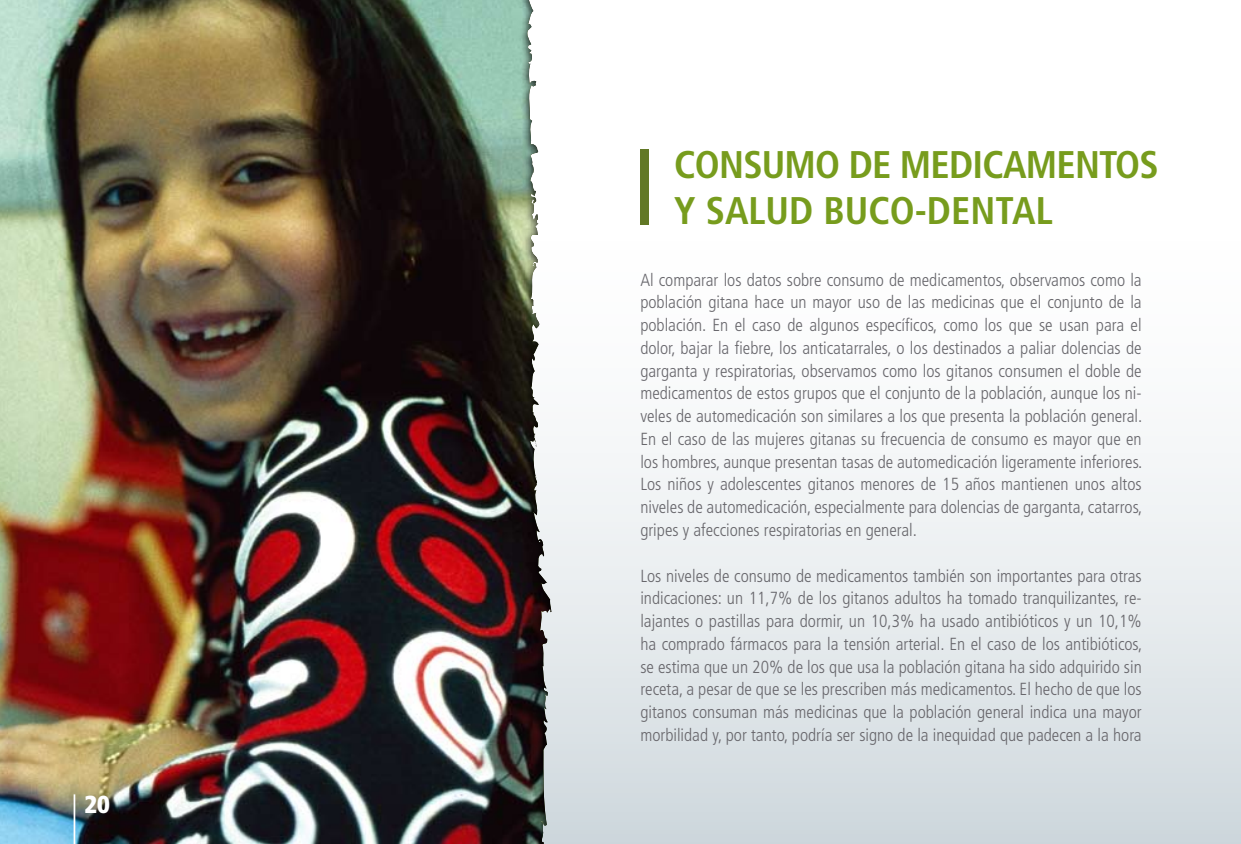
<style>
.page{position:relative;width:1241px;height:844px;background:#fff}
.page>*{position:absolute;margin:0;border:0;box-sizing:border-box;transform-origin:0 0}
.t1{font:700 condensed 38.5px "Frutiger";color:#779c1d}
.t2{font:900 condensed 24.5px "Frutiger";color:#fff}
.t3{font:300 condensed 17.5px/22.8px "Frutiger";color:#68676c;text-align:justify}
</style>
<div class="page">
<div style="left:0;top:240px;width:1240px;height:603px;background:linear-gradient(to bottom,#fff,#d2dbdf)"></div>
<div style="left:0;top:0;width:552px;height:843px;background:#000;opacity:.75"></div>
<hr style="left:74px;top:794px;width:1px;height:49px;background:#fff">
<div style="left:640px;top:149px;width:9px;height:75px;background:#617825"></div>
<h2 class="t2" style="left:84px;top:788px;width:27px">20</h2>
<h1 class="t1" style="left:674px;top:142px;width:46px">CONSUMO</h1>
<h1 class="t1" style="left:848px;top:142px;width:74px">DE MEDICAMENTOS</h1>
<h1 class="t1" style="left:674px;top:188px;width:54px">Y SALUD</h1>
<h1 class="t1" style="left:823px;top:188px;width:23px">BUCO</h1>
<h1 class="t1" style="left:914px;top:188px;width:34px">-DENTAL</h1>
<p class="t3" style="left:640px;top:268px;width:503px">Al comparar los datos sobre consumo de medicamentos, observamos como la población gitana hace un mayor uso de las medicinas que el conjunto de la población. En el caso de algunos específicos, como los que se usan para el dolor, bajar la fiebre, los anticatarrales, o los destinados a paliar dolencias de garganta y respiratorias, observamos como los gitanos consumen el doble de medicamentos de estos grupos que el conjunto de la población, aunque los ni&shy;veles de automedicación son similares a los que presenta la población general.<br>En el caso de las mujeres gitanas su frecuencia de consumo es mayor que en los hombres, aunque presentan tasas de automedicación ligeramente inferiores.<br>Los niños y adolescentes gitanos menores de 15 años mantienen unos altos niveles de automedicación, especialmente para dolencias de garganta, catarros, gripes y afecciones respiratorias en general.</p>
<p class="t3" style="left:640px;top:564px;width:503px">Los niveles de consumo de medicamentos también son importantes para otras indicaciones: un 11,7% de los gitanos adultos ha tomado tranquilizantes, re&shy;lajantes o pastillas para dormir, un 10,3% ha usado antibióticos y un 10,1% ha comprado fármacos para la tensión arterial. En el caso de los antibióticos, se estima que un 20% de los que usa la población gitana ha sido adquirido sin receta, a pesar de que se les prescriben más medicamentos. El hecho de que los gitanos consuman más medicinas que la población general indica una mayor morbilidad y, por tanto, podría ser signo de la inequidad que padecen a la hora</p>
</div>
